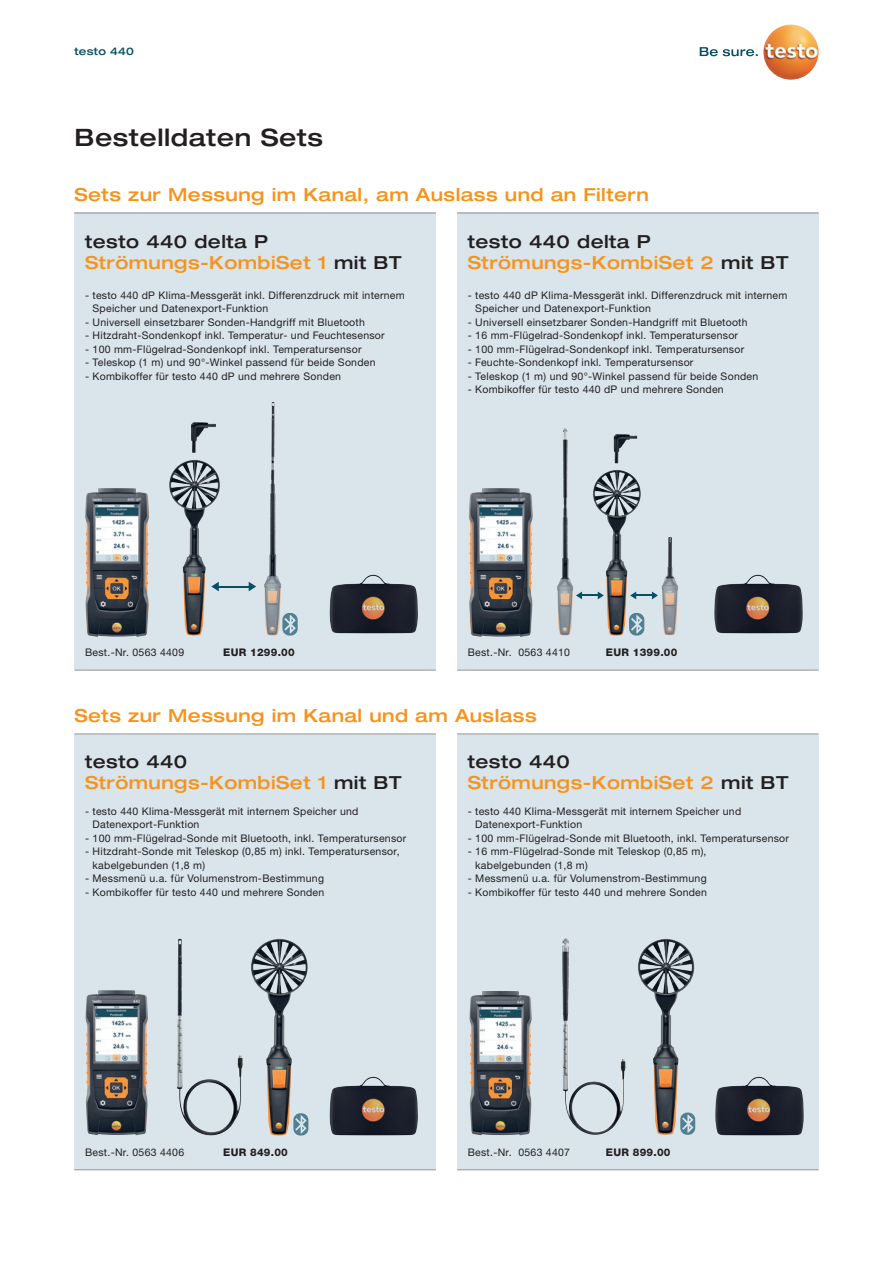
<style>
.page{position:relative;width:893px;height:1263px;background:#fff}
.page>*{position:absolute;margin:0;border:0;box-sizing:border-box;transform-origin:0 0}
.t1{font:500 expanded 24px "Helvetica Neue LTW1 G";letter-spacing:.025em;color:#231f20}
.t2{font:500 expanded 18px/21px "Helvetica Neue LTW1 G";letter-spacing:.025em;color:#f7931d}
.t3{font:500 expanded 18px/21px "Helvetica Neue LTW1 G";letter-spacing:.025em;color:#231f20}
.t4{font:10.5px/13.5px "Helvetica Neue LTW1 G";letter-spacing:.025em;color:#231f20}
.t5{font:800 10.5px "Helvetica Neue LTW1 G";letter-spacing:.025em;color:#231f20}
.t6{font:500 expanded 10.5px "Helvetica Neue LTW1 G";letter-spacing:.025em;color:#074f64}
.s1{color:#f7931d}
.s2{color:#231f20}
</style>
<div class="page">
<svg style="left:700px;top:47px;width:58px;height:9px"></svg>
<img style="left:763px;top:24px;width:56px;height:56px;border-radius:28px">
<div style="left:74px;top:213px;width:362px;height:457px;background:#d9e5eb"></div>
<div style="left:74px;top:733px;width:362px;height:436px;background:#d9e5eb"></div>
<div style="left:457px;top:213px;width:362px;height:457px;background:#d9e5eb"></div>
<div style="left:457px;top:733px;width:362px;height:436px;background:#d9e5eb"></div>
<hr style="left:74px;top:213px;width:362px;height:1px;background:#939598">
<hr style="left:74px;top:733px;width:362px;height:1px;background:#939598">
<hr style="left:457px;top:213px;width:362px;height:1px;background:#939598">
<hr style="left:457px;top:733px;width:362px;height:1px;background:#939598">
<hr style="left:74px;top:670px;width:362px;height:1px;background:#939598">
<hr style="left:74px;top:1169px;width:362px;height:1px;background:#939598">
<hr style="left:457px;top:670px;width:362px;height:1px;background:#939598">
<hr style="left:457px;top:1169px;width:362px;height:1px;background:#939598">
<svg style="left:641px;top:614px;width:3px;height:21px"></svg>
<svg style="left:282px;top:613px;width:16px;height:22px"></svg>
<img style="left:593px;top:470px;width:48px;height:165px">
<img style="left:614px;top:434px;width:23px;height:29px">
<svg style="left:576px;top:592px;width:28px;height:7px"></svg>
<svg style="left:630px;top:592px;width:28px;height:7px"></svg>
<img style="left:662px;top:577px;width:16px;height:58px">
<img style="left:665px;top:537px;width:9px;height:41px">
<img style="left:557px;top:579px;width:16px;height:56px">
<img style="left:563px;top:428px;width:5px;height:130px">
<img style="left:561px;top:558px;width:9px;height:21px">
<img style="left:177px;top:939px;width:66px;height:196px">
<img style="left:251px;top:938px;width:57px;height:197px">
<svg style="left:293px;top:1113px;width:15px;height:22px"></svg>
<img style="left:562px;top:938px;width:63px;height:197px">
<img style="left:638px;top:938px;width:56px;height:197px">
<svg style="left:680px;top:1112px;width:15px;height:23px"></svg>
<img style="left:469px;top:488px;width:64px;height:149px">
<img style="left:85px;top:488px;width:64px;height:149px">
<img style="left:85px;top:990px;width:63px;height:145px">
<img style="left:469px;top:991px;width:63px;height:144px">
<img style="left:329px;top:575px;width:89px;height:58px">
<img style="left:329px;top:1077px;width:89px;height:58px">
<img style="left:715px;top:1077px;width:89px;height:58px">
<img style="left:714px;top:575px;width:89px;height:58px">
<img style="left:169px;top:460px;width:51px;height:176px">
<img style="left:191px;top:422px;width:25px;height:31px">
<svg style="left:211px;top:582px;width:8px;height:9px"></svg>
<svg style="left:249px;top:582px;width:7px;height:9px"></svg>
<hr style="left:218px;top:586px;width:32px;height:1px;background:#074f64">
<img style="left:264px;top:576px;width:17px;height:59px">
<img style="left:270px;top:402px;width:6px;height:152px">
<img style="left:269px;top:554px;width:8px;height:22px">
<p class="t6" style="left:74px;top:44px;width:61px">testo 440</p>
<h1 class="t1" style="left:74px;top:122px;width:250px">Bestelldaten Sets</h1>
<h2 class="t2" style="left:74px;top:183px;width:576px">Sets zur Messung im Kanal, am Auslass und an Filtern</h2>
<h2 class="t3" style="left:85px;top:230px;width:318px">testo 440 delta P<br><span class="s1">Strömungs-KombiSet 1</span> mit BT</h2>
<p class="t4" style="left:93px;top:288px;width:314px;text-indent:-8px">- testo 440 dP Klima-Messgerät inkl. Differenzdruck mit internem<br>Speicher und Datenexport-Funktion</p>
<p class="t4" style="left:85px;top:315px;width:281px">- Universell einsetzbarer Sonden-Handgriff mit Bluetooth</p>
<p class="t4" style="left:85px;top:329px;width:301px">- Hitzdraht-Sondenkopf inkl. Temperatur- und Feuchtesensor</p>
<p class="t4" style="left:85px;top:342px;width:278px">- 100 mm-Flügelrad-Sondenkopf inkl. Temperatursensor</p>
<p class="t4" style="left:85px;top:356px;width:292px">- Teleskop (1 m) und 90°-Winkel passend für beide Sonden</p>
<p class="t4" style="left:85px;top:369px;width:258px">- Kombikoffer für testo 440 dP und mehrere Sonden</p>
<h2 class="t3" style="left:468px;top:230px;width:322px">testo 440 delta P<br><span class="s1">Strömungs-KombiSet 2</span> mit BT</h2>
<p class="t4" style="left:475px;top:288px;width:314px;text-indent:-8px">- testo 440 dP Klima-Messgerät inkl. Differenzdruck mit internem<br>Speicher und Datenexport-Funktion</p>
<p class="t4" style="left:468px;top:315px;width:281px">- Universell einsetzbarer Sonden-Handgriff mit Bluetooth</p>
<p class="t4" style="left:468px;top:329px;width:272px">- 16 mm-Flügelrad-Sondenkopf inkl. Temperatursensor</p>
<p class="t4" style="left:468px;top:342px;width:278px">- 100 mm-Flügelrad-Sondenkopf inkl. Temperatursensor</p>
<p class="t4" style="left:468px;top:356px;width:227px">- Feuchte-Sondenkopf inkl. Temperatursensor</p>
<p class="t4" style="left:468px;top:369px;width:292px">- Teleskop (1 m) und 90°-Winkel passend für beide Sonden</p>
<p class="t4" style="left:468px;top:383px;width:258px">- Kombikoffer für testo 440 dP und mehrere Sonden</p>
<p class="t4" style="left:85px;top:645px;width:101px">Best.-Nr. 0563 4409</p>
<p class="t5" style="left:223px;top:646px;width:73px">EUR 1299.00</p>
<p class="t4" style="left:468px;top:645px;width:104px">Best.-Nr. 0563 4410</p>
<p class="t5" style="left:606px;top:646px;width:73px">EUR 1399.00</p>
<h2 class="t2" style="left:74px;top:704px;width:464px">Sets zur Messung im Kanal und am Auslass</h2>
<h2 class="t2" style="left:85px;top:751px;width:318px"><span class="s2">testo 440<br></span>Strömungs-KombiSet 1 <span class="s2">mit BT</span></h2>
<p class="t4" style="left:93px;top:804px;width:267px;text-indent:-8px">- testo 440 Klima-Messgerät mit internem Speicher und<br>Datenexport-Funktion</p>
<p class="t4" style="left:85px;top:831px;width:323px">- 100 mm-Flügelrad-Sonde mit Bluetooth, inkl. Temperatursensor</p>
<p class="t4" style="left:93px;top:844px;width:309px;text-indent:-8px">- Hitzdraht-Sonde mit Teleskop (0,85 m) inkl. Temperatursensor, kabelgebunden (1,8 m)</p>
<p class="t4" style="left:85px;top:871px;width:240px">- Messmenü u.a. für Volumenstrom-Bestimmung</p>
<p class="t4" style="left:85px;top:885px;width:241px">- Kombikoffer für testo 440 und mehrere Sonden</p>
<h2 class="t2" style="left:468px;top:751px;width:322px"><span class="s2">testo 440<br></span>Strömungs-KombiSet 2 <span class="s2">mit BT</span></h2>
<p class="t4" style="left:475px;top:804px;width:267px;text-indent:-8px">- testo 440 Klima-Messgerät mit internem Speicher und<br>Datenexport-Funktion</p>
<p class="t4" style="left:468px;top:831px;width:323px">- 100 mm-Flügelrad-Sonde mit Bluetooth, inkl. Temperatursensor</p>
<p class="t4" style="left:475px;top:845px;width:233px;text-indent:-8px">- 16 mm-Flügelrad-Sonde mit Teleskop (0,85 m), kabelgebunden (1,8 m)</p>
<p class="t4" style="left:468px;top:872px;width:240px">- Messmenü u.a. für Volumenstrom-Bestimmung</p>
<p class="t4" style="left:468px;top:885px;width:241px">- Kombikoffer für testo 440 und mehrere Sonden</p>
<p class="t4" style="left:85px;top:1145px;width:101px">Best.-Nr. 0563 4406</p>
<p class="t5" style="left:223px;top:1146px;width:66px">EUR 849.00</p>
<p class="t4" style="left:468px;top:1145px;width:104px">Best.-Nr. 0563 4407</p>
<p class="t5" style="left:606px;top:1146px;width:66px">EUR 899.00</p>
</div>
